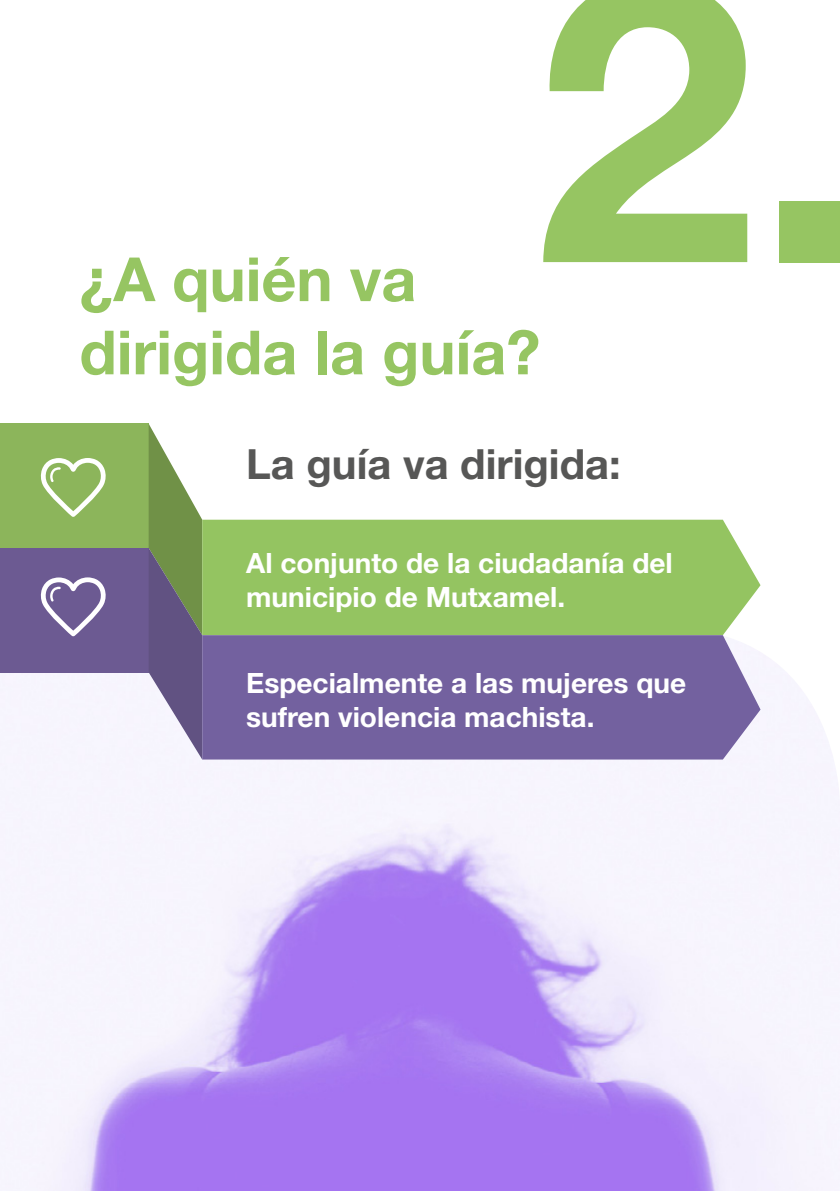
<style>
.page{position:relative;width:840px;height:1191px;background:#fff}
.page>*{position:absolute;margin:0;border:0;box-sizing:border-box;transform-origin:0 0}
.t1{font:700 396.6px "Helvetica Neue LT Std";color:#96c562}
.t2{font:700 61px/73.2px "Helvetica Neue LT Std";color:#96c562}
.t3{font:700 41.6px "Helvetica Neue LT Std";color:#575756}
.t4{font:700 28px/33.6px "Helvetica Neue LT Std";color:#fff}
</style>
<div class="page">
<img style="left:0;top:652px;width:839px;height:539px">
<div style="left:0;top:423px;width:148px;height:125px;background:#8cb55b"></div>
<div style="left:202px;top:520px;width:558px;height:115px;background:#94c461"></div>
<div style="left:0;top:548px;width:148px;height:124px;background:#6c5a92"></div>
<svg style="left:148px;top:423px;width:54px;height:336px"></svg>
<div style="left:202px;top:635px;width:558px;height:124px;background:#73619f"></div>
<svg style="left:40px;top:458px;width:66px;height:59px"></svg>
<svg style="left:40px;top:577px;width:66px;height:59px"></svg>
<h1 class="t1" style="left:534px;top:-125px;width:332px">2.</h1>
<h2 class="t2" style="left:79px;top:241px;width:462px">¿A quién va dirigida la guía?</h2>
<h3 class="t3" style="left:246px;top:438px;width:376px">La guía va dirigida:</h3>
<p class="t4" style="left:246px;top:546px;width:428px">Al conjunto de la ciudadanía del municipio de Mutxamel.</p>
<p class="t4" style="left:246px;top:665px;width:441px">Especialmente a las mujeres que sufren violencia machista.</p>
</div>
